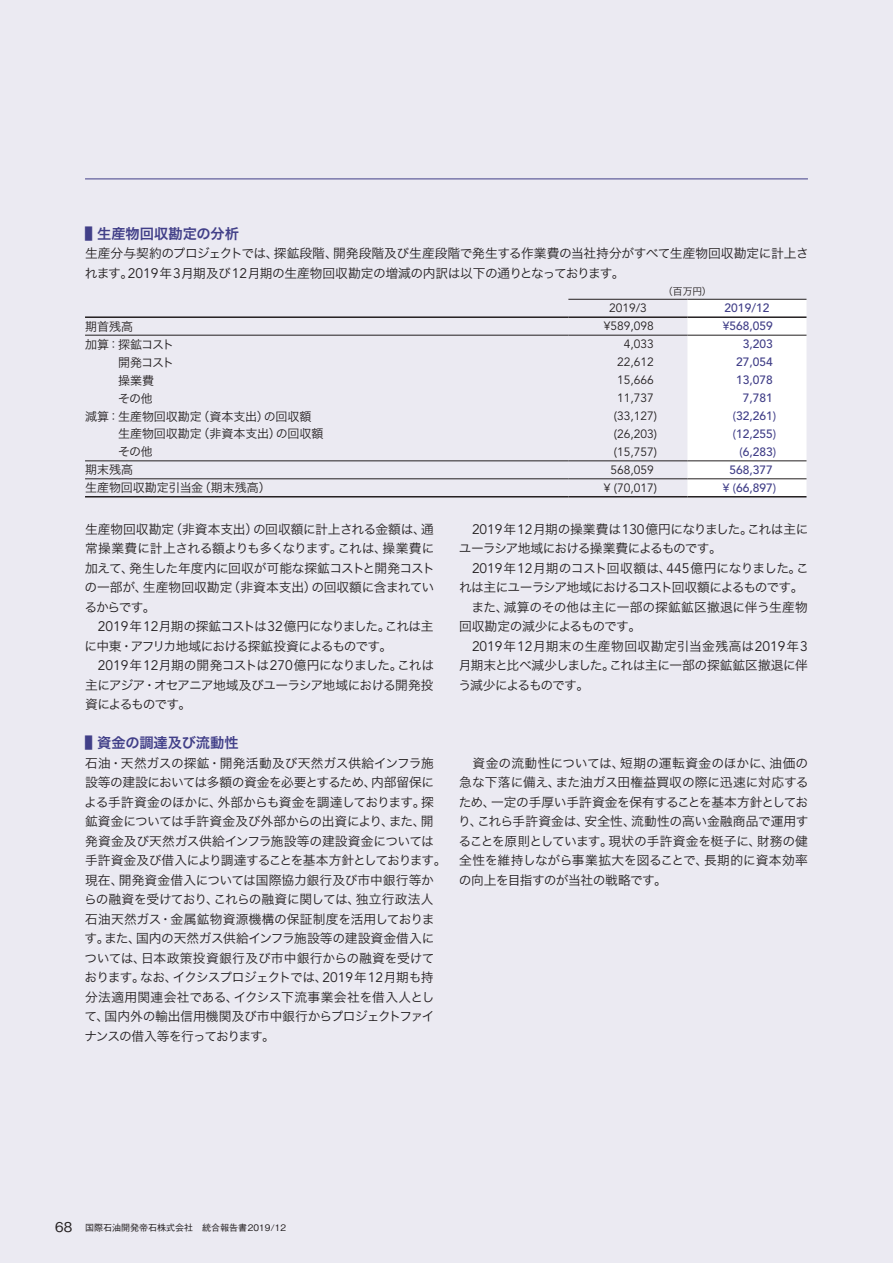
<style>
.page{position:relative;width:893px;height:1263px;background:#ebeaf2}
.page>*{position:absolute;margin:0;border:0;box-sizing:border-box;transform-origin:0 0}
.t1{font:14.25px "Hira Kaku Pro N W6";color:#413f88}
.t2{font:12.75px/19.5px "Hira Kaku Pro N W3";letter-spacing:-.03em;color:#231f20;text-align:justify}
.t3{font:12.75px/19.5px "Hira Kaku Pro N W3";letter-spacing:-.07em;color:#231f20}
.t4{font:12.75px/19.5px "Hira Kaku Pro N W3";letter-spacing:-.055em;color:#231f20}
.t5{font:12px "Hira Kaku Pro N W3";color:#231f20}
.t6{font:500 12px "Avenir";color:#413f88}
.t7{font:12px "Avenir";color:#231f20}
.t8{font:12px "Avenir";color:#231f20;scale:1.04 1}
.t9{font:9.75px "Hira Kaku Pro N W3";color:#231f20}
.t10{font:500 9px "Gothic BBB Pro";color:#231f20}
.s1{font-family:"Avenir";font-size:13.8px}
.s2{font-size:13.5px}
</style>
<div class="page">
<hr style="left:85px;top:179px;width:723px;height:1px;background:#413f88">
<div style="left:687px;top:300px;width:119px;height:196px;background:#fff"></div>
<hr style="left:568px;top:299px;width:119px;height:1px;background:#231f20">
<hr style="left:687px;top:299px;width:119px;height:1px;background:#231f20">
<hr style="left:85px;top:316px;width:483px;height:2px;background:#231f20">
<hr style="left:568px;top:316px;width:119px;height:2px;background:#231f20">
<hr style="left:687px;top:316px;width:119px;height:2px;background:#231f20">
<hr style="left:85px;top:496px;width:483px;height:1px;background:#231f20">
<hr style="left:568px;top:496px;width:119px;height:1px;background:#231f20">
<hr style="left:687px;top:496px;width:119px;height:1px;background:#231f20">
<hr style="left:85px;top:335px;width:483px;height:1px;background:#231f20">
<hr style="left:568px;top:335px;width:119px;height:1px;background:#231f20">
<hr style="left:687px;top:335px;width:119px;height:1px;background:#231f20">
<hr style="left:85px;top:461px;width:483px;height:1px;background:#231f20">
<hr style="left:568px;top:461px;width:119px;height:1px;background:#231f20">
<hr style="left:687px;top:461px;width:119px;height:1px;background:#231f20">
<hr style="left:85px;top:479px;width:483px;height:1px;background:#231f20">
<hr style="left:568px;top:479px;width:119px;height:1px;background:#231f20">
<hr style="left:687px;top:479px;width:119px;height:1px;background:#231f20">
<p class="t1" style="left:85px;top:220px;width:156px">▌生産物回収勘定の分析</p>
<p class="t2" style="left:85px;top:243px;width:725px">生産分与契約のプロジェクトでは、探鉱段階、開発段階及び生産段階で発生する作業費の当社持分がすべて生産物回収勘定に計上されます。<span class="s1">2019</span>年<span class="s1">3</span>月期及び<span class="s1">12</span>月期の生産物回収勘定の増減の内訳は以下の通りとなっております。</p>
<p class="t9" style="left:663px;top:283px;width:50px">（百万円）</p>
<p class="t7" style="left:609px;top:301px;width:39px">2019/3</p>
<p class="t6" style="left:725px;top:301px;width:46px">2019/12</p>
<p class="t5" style="left:85px;top:316px;width:49px">期首残高</p>
<p class="t7" style="left:604px;top:319px;width:52px">¥589,098</p>
<p class="t6" style="left:723px;top:319px;width:52px">¥568,059</p>
<p class="t5" style="left:85px;top:333px;width:91px">加算：探鉱コスト</p>
<p class="t7" style="left:624px;top:337px;width:32px">4,033</p>
<p class="t6" style="left:743px;top:337px;width:32px">3,203</p>
<p class="t5" style="left:118px;top:351px;width:58px">開発コスト</p>
<p class="t7" style="left:617px;top:355px;width:38px">22,612</p>
<p class="t6" style="left:736px;top:355px;width:38px">27,054</p>
<p class="t5" style="left:118px;top:369px;width:37px">操業費</p>
<p class="t7" style="left:617px;top:373px;width:38px">15,666</p>
<p class="t6" style="left:736px;top:373px;width:38px">13,078</p>
<p class="t5" style="left:118px;top:387px;width:36px">その他</p>
<p class="t7" style="left:617px;top:391px;width:38px">11,737</p>
<p class="t6" style="left:743px;top:391px;width:32px">7,781</p>
<p class="t5" style="left:85px;top:405px;width:228px">減算：生産物回収勘定（資本支出）の回収額</p>
<p class="t8" style="left:614px;top:409px;width:43px">(33,127)</p>
<p class="t6" style="left:733px;top:409px;width:45px">(32,261)</p>
<p class="t5" style="left:118px;top:423px;width:207px">生産物回収勘定（非資本支出）の回収額</p>
<p class="t8" style="left:614px;top:427px;width:43px">(26,203)</p>
<p class="t6" style="left:733px;top:427px;width:45px">(12,255)</p>
<p class="t5" style="left:118px;top:441px;width:36px">その他</p>
<p class="t8" style="left:614px;top:445px;width:43px">(15,757)</p>
<p class="t6" style="left:740px;top:445px;width:38px">(6,283)</p>
<p class="t5" style="left:85px;top:459px;width:49px">期末残高</p>
<p class="t7" style="left:610px;top:463px;width:45px">568,059</p>
<p class="t6" style="left:730px;top:463px;width:45px">568,377</p>
<p class="t5" style="left:85px;top:477px;width:187px">生産物回収勘定引当金（期末残高）</p>
<p class="t7" style="left:604px;top:481px;width:55px">¥ (70,017)</p>
<p class="t6" style="left:723px;top:481px;width:55px">¥ (66,897)</p>
<p class="t2" style="left:84px;top:518px;width:352px">生産物回収勘定（非資本支出）の回収額に計上される金額は、通常操業費に計上される額よりも多くなります。これは、操業費に加えて、発生した年度内に回収が可能な探鉱コストと開発コストの一部が、生産物回収勘定（非資本支出）の回収額に含まれているからです。</p>
<p class="t3" style="left:85px;top:616px;width:351px;text-indent:13px"><span class="s1">2019</span>年<span class="s1">12</span>月期の探鉱コストは<span class="s1">32</span>億円になりました。これは主に中東・アフリカ地域における探鉱投資によるものです。</p>
<p class="t2" style="left:85px;top:655px;width:351px;text-indent:13px"><span class="s1">2019</span>年<span class="s1">12</span>月期の開発コストは<span class="s1">270</span>億円になりました。これは主にアジア・オセアニア地域及びユーラシア地域における開発投資によるものです。</p>
<p class="t4" style="left:459px;top:518px;width:351px;text-indent:13px"><span class="s1">2019</span>年<span class="s1">12</span>月期の操業費は<span class="s1">130</span>億円になりました。これは主にユーラシア地域における操業費によるものです。</p>
<p class="t2" style="left:459px;top:557px;width:351px;text-align:left;text-indent:13px"><span class="s1">2019</span>年<span class="s1">12</span>月期のコスト回収額は、<span class="s1">445</span>億円になりました。これは主にユーラシア地域におけるコスト回収額によるものです。　また、減算のその他は主に一部の探鉱鉱区撤退に伴う生産物回収勘定の減少によるものです。</p>
<p class="t2" style="left:458px;top:635px;width:351px;text-indent:14px"><span class="s1">2019</span>年<span class="s1">12</span>月期末の生産物回収勘定引当金残高は<span class="s1">2019</span>年<span class="s1">3</span>月期末と比べ減少しました。これは主に一部の探鉱鉱区撤退に伴う減少によるものです。</p>
<p class="t1" style="left:85px;top:730px;width:155px">▌資金の調達及び流動性</p>
<p class="t2" style="left:84px;top:752px;width:364px;text-align:left">石油・天然ガスの探鉱・開発活動及び天然ガス供給インフラ施設等の建設においては多額の資金を必要とするため、内部留保による手許資金のほかに、外部からも資金を調達しております。探鉱資金については手許資金及び外部からの出資により、また、開発資金及び天然ガス供給インフラ施設等の建設資金については手許資金及び借入により調達することを基本方針としております。現在、開発資金借入については国際協力銀行及び市中銀行等からの融資を受けており、これらの融資に関しては、独立行政法人石油天然ガス・金属鉱物資源機構の保証制度を活用しております。また、国内の天然ガス供給インフラ施設等の建設資金借入については、日本政策投資銀行及び市中銀行からの融資を受けております。なお、イクシスプロジェクトでは、<span class="s1">2019</span>年<span class="s1">12</span>月期も持分法適用関連会社である、イクシス下流事業会社を借入人として、国内外の輸出信用機関及び市中銀行からプロジェクトファイナンスの借入等を行っております。</p>
<p class="t2" style="left:458px;top:752px;width:352px">　資金の流動性については、短期の運転資金のほかに、油価の急な下落に備え、また油ガス田権益買収の際に迅速に対応するため、一定の手厚い手許資金を保有することを基本方針としており、これら手許資金は、安全性、流動性の高い金融商品で運用することを原則としています。現状の手許資金を梃子に、財務の健全性を維持しながら事業拡大を図ることで、長期的に資本効率の向上を目指すのが当社の戦略です。</p>
<p class="t10" style="left:55px;top:1220px;width:232px"><span class="s2">68</span> 国際石油開発帝石株式会社　統合報告書2019/12</p>
</div>
